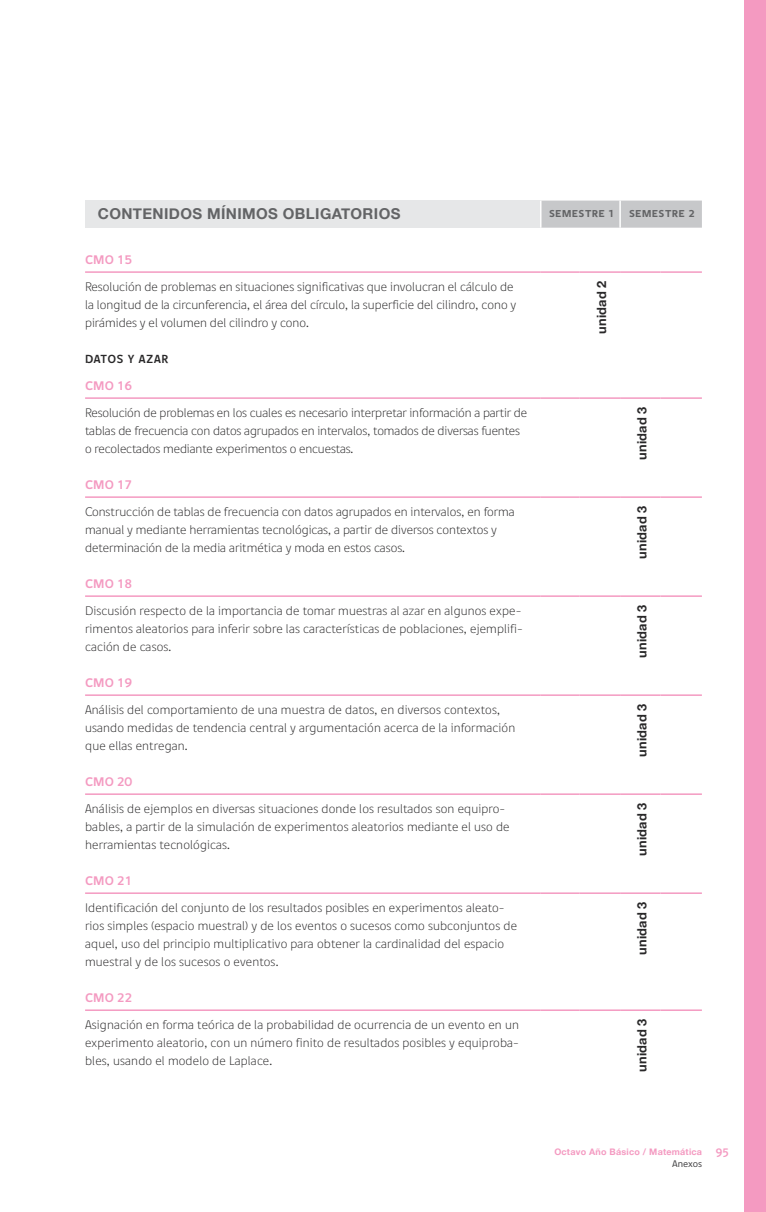
<style>
.page{position:relative;width:766px;height:1212px;background:#fff}
.page>*{position:absolute;margin:0;border:0;box-sizing:border-box;transform-origin:0 0}
.t1{font:700 15px "Helvetica Neue";letter-spacing:.025em;color:#636466}
.t2{font:12.75px/18px "Dignathin";letter-spacing:.01em;color:#292829}
.t3{font:12.75px/18px "Dignathin";letter-spacing:-.01em;color:#292829}
.t4{font:700 12.75px "Helvetica Neue";letter-spacing:.02em;color:#292829}
.t5{font:700 12.75px "Digna";color:#f49ac1}
.t6{font:700 12.75px "Digna SC";color:#636466}
.t7{font:700 12px "Digna SC";color:#292829}
.t8{font:9.75px "Digna";color:#414042}
.t9{font:700 9px "Helvetica Neue";letter-spacing:.025em;color:#f49ac1}
.s1{font-family:"Digna SC";font-size:12px}
</style>
<div class="page">
<div style="left:744px;top:0;width:21px;height:1212px;background:#f49ac1"></div>
<div style="left:85px;top:201px;width:455px;height:27px;background:#e6e7e8"></div>
<div style="left:541px;top:201px;width:160px;height:27px;background:#c7c8ca"></div>
<hr style="left:85px;top:271px;width:455px;height:2px;background:#f49ac1">
<hr style="left:85px;top:397px;width:455px;height:2px;background:#f49ac1">
<hr style="left:85px;top:496px;width:455px;height:2px;background:#f49ac1">
<hr style="left:85px;top:595px;width:455px;height:2px;background:#f49ac1">
<hr style="left:85px;top:694px;width:455px;height:2px;background:#f49ac1">
<hr style="left:85px;top:793px;width:455px;height:2px;background:#f49ac1">
<hr style="left:85px;top:892px;width:455px;height:2px;background:#f49ac1">
<hr style="left:85px;top:1009px;width:455px;height:2px;background:#f49ac1">
<hr style="left:540px;top:271px;width:39px;height:2px;background:#f49ac1">
<hr style="left:579px;top:271px;width:41px;height:2px;background:#f49ac1">
<hr style="left:620px;top:271px;width:40px;height:2px;background:#f49ac1">
<hr style="left:660px;top:271px;width:41px;height:2px;background:#f49ac1">
<hr style="left:540px;top:397px;width:39px;height:2px;background:#f49ac1">
<hr style="left:579px;top:397px;width:41px;height:2px;background:#f49ac1">
<hr style="left:620px;top:397px;width:40px;height:2px;background:#f49ac1">
<hr style="left:660px;top:397px;width:41px;height:2px;background:#f49ac1">
<hr style="left:540px;top:496px;width:39px;height:2px;background:#f49ac1">
<hr style="left:579px;top:496px;width:41px;height:2px;background:#f49ac1">
<hr style="left:620px;top:496px;width:40px;height:2px;background:#f49ac1">
<hr style="left:660px;top:496px;width:41px;height:2px;background:#f49ac1">
<hr style="left:540px;top:595px;width:39px;height:2px;background:#f49ac1">
<hr style="left:579px;top:595px;width:41px;height:2px;background:#f49ac1">
<hr style="left:620px;top:595px;width:40px;height:2px;background:#f49ac1">
<hr style="left:660px;top:595px;width:41px;height:2px;background:#f49ac1">
<hr style="left:540px;top:694px;width:39px;height:2px;background:#f49ac1">
<hr style="left:579px;top:694px;width:41px;height:2px;background:#f49ac1">
<hr style="left:620px;top:694px;width:40px;height:2px;background:#f49ac1">
<hr style="left:660px;top:694px;width:41px;height:2px;background:#f49ac1">
<hr style="left:540px;top:793px;width:39px;height:2px;background:#f49ac1">
<hr style="left:579px;top:793px;width:41px;height:2px;background:#f49ac1">
<hr style="left:620px;top:793px;width:40px;height:2px;background:#f49ac1">
<hr style="left:660px;top:793px;width:41px;height:2px;background:#f49ac1">
<hr style="left:540px;top:892px;width:39px;height:2px;background:#f49ac1">
<hr style="left:579px;top:892px;width:41px;height:2px;background:#f49ac1">
<hr style="left:620px;top:892px;width:40px;height:2px;background:#f49ac1">
<hr style="left:660px;top:892px;width:41px;height:2px;background:#f49ac1">
<hr style="left:540px;top:1009px;width:39px;height:2px;background:#f49ac1">
<hr style="left:579px;top:1009px;width:41px;height:2px;background:#f49ac1">
<hr style="left:620px;top:1009px;width:40px;height:2px;background:#f49ac1">
<hr style="left:660px;top:1009px;width:41px;height:2px;background:#f49ac1">
<p class="t1" style="left:98px;top:205px;width:134px">CONTENI DOS MÍNIMOS</p>
<p class="t1" style="left:283px;top:205px;width:79px">OBLIGATORIOS</p>
<p class="t6" style="left:548px;top:205px;width:148px">semestre 1 semestre 2</p>
<p class="t5" style="left:85px;top:251px;width:49px">CMO 15</p>
<p class="t2" style="left:85px;top:277px;width:432px">Resolución de problemas en situaciones significativas que involucran el cálculo de la longitud de la circunferencia, el área del círculo, la superficie del cilindro, cono y pirámides y el volumen del cilindro y cono.</p>
<p class="t4" style="left:593px;top:334px;width:55px;rotate:-90deg">UNIDAD 2</p>
<p class="t7" style="left:85px;top:351px;width:9px">DATOS</p>
<p class="t7" style="left:128px;top:351px;width:20px">Y AZAR</p>
<p class="t5" style="left:85px;top:377px;width:49px">CMO 16</p>
<p class="t3" style="left:85px;top:403px;width:443px">Resolución de problemas en los cuales es necesario interpretar información a partir de tablas de frecuencia con datos agrupados en intervalos, tomados de diversas fuentes o recolectados mediante experimentos o encuestas.</p>
<p class="t4" style="left:634px;top:460px;width:55px;rotate:-90deg">UNIDAD 3</p>
<p class="t5" style="left:85px;top:476px;width:49px">CMO 17</p>
<p class="t2" style="left:85px;top:502px;width:431px">Construcción de tablas de frecuencia con datos agrupados en intervalos, en forma manual y mediante herramientas tecnológicas, a partir de diversos contextos y determinación de la media aritmética y moda en estos casos.</p>
<p class="t4" style="left:634px;top:559px;width:55px;rotate:-90deg">UNIDAD 3</p>
<p class="t5" style="left:85px;top:575px;width:49px">CMO 18</p>
<p class="t2" style="left:85px;top:601px;width:439px">Discusión respecto de la importancia de tomar muestras al azar en algunos expe&shy;rimentos aleatorios para inferir sobre las características de poblaciones, ejemplifi&shy;cación de casos.</p>
<p class="t4" style="left:634px;top:658px;width:55px;rotate:-90deg">UNIDAD 3</p>
<p class="t5" style="left:85px;top:674px;width:49px">CMO 19</p>
<p class="t2" style="left:85px;top:700px;width:431px">Análisis del comportamiento de una muestra de datos, en diversos contextos, usando medidas de tendencia central y argumentación acerca de la información que ellas entregan.</p>
<p class="t4" style="left:634px;top:757px;width:55px;rotate:-90deg">UNIDAD 3</p>
<p class="t5" style="left:85px;top:773px;width:49px">CMO 20</p>
<p class="t2" style="left:85px;top:799px;width:426px">Análisis de ejemplos en diversas situaciones donde los resultados son equipro&shy;bables, a partir de la simulación de experimentos aleatorios mediante el uso de herramientas tecnológicas.</p>
<p class="t4" style="left:634px;top:856px;width:55px;rotate:-90deg">UNIDAD 3</p>
<p class="t5" style="left:85px;top:872px;width:49px">CMO 21</p>
<p class="t2" style="left:85px;top:898px;width:433px">Identificación del conjunto de los resultados posibles en experimentos aleato&shy;rios simples (espacio muestral) y de los eventos o sucesos como subconjuntos de aquel, uso del principio multiplicativo para obtener la cardinalidad del espacio muestral y de los sucesos o eventos.</p>
<p class="t4" style="left:634px;top:955px;width:55px;rotate:-90deg">UNIDAD 3</p>
<p class="t5" style="left:85px;top:989px;width:49px">CMO 22</p>
<p class="t2" style="left:85px;top:1015px;width:435px;text-align:justify">Asignación en forma teórica de la probabilidad de ocurrencia de un evento en un experimento aleatorio, con un número finito de resultados posibles y equiproba&shy;bles, usando el modelo de Laplace.</p>
<p class="t4" style="left:634px;top:1072px;width:55px;rotate:-90deg">UNIDAD 3</p>
<p class="t9" style="left:554px;top:1146px;width:176px">OCTAVO AÑO BÁSICO / MATEMÁTICA <span class="s1">95</span></p>
<p class="t8" style="left:672px;top:1158px;width:32px">Anexos</p>
</div>
